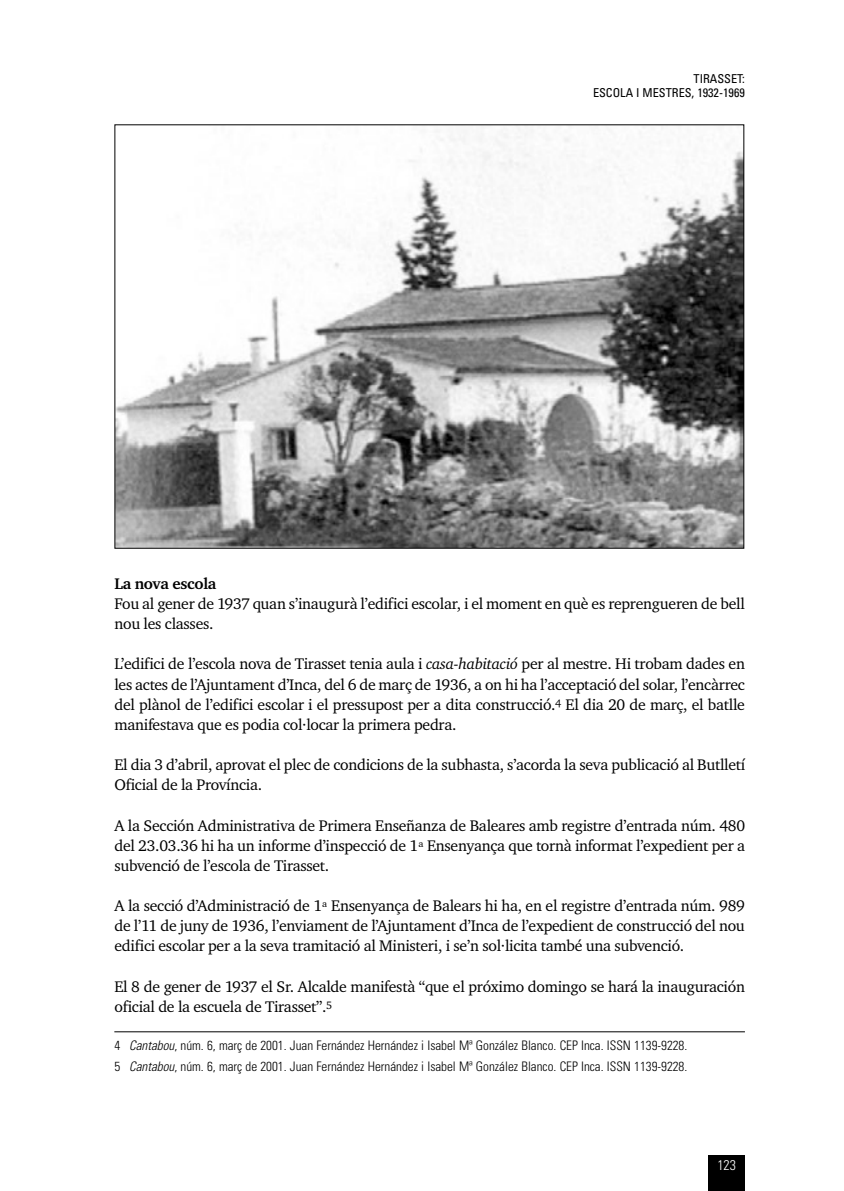
<style>
.page{position:relative;width:844px;height:1191px;background:#fff}
.page>*{position:absolute;margin:0;border:0;box-sizing:border-box;transform-origin:0 0}
.t1{font:15.75px/20.1px "Charter ITC";letter-spacing:-.015em;color:#000}
.t2{font:700 15.75px "Charter ITC";letter-spacing:-.015em;color:#000}
.t3{font:300 condensed 14px "Univers";color:#fff}
.t4{font:300 condensed 13.12px/20.7px "Univers";color:#000}
.t5{font:condensed 12.25px/14.7px "Univers";color:#000;text-align:right}
.s1{font-style:italic}
</style>
<div class="page">
<div style="left:708px;top:1155px;width:36px;height:36px;background:#000"></div>
<hr style="left:114px;top:1031px;width:630px;height:1px;background:#000">
<img style="left:116px;top:126px;width:626px;height:421px">
<p class="t5" style="left:593px;top:72px;width:153px">TIRASSET:<br>ESCOLA I MESTRES, 1932-1969</p>
<p class="t2" style="left:114px;top:577px;width:103px">La nova escola</p>
<p class="t1" style="left:114px;top:595px;width:631px">Fou al gener de 1937 quan s’inaugurà l’edifici escolar, i el moment en què es reprengueren de bell nou les classes.</p>
<p class="t1" style="left:114px;top:655px;width:632px;text-align:justify">L’edifici de l’escola nova de Tirasset tenia aula i <span class="s1">casa-habitació</span> per al mestre. Hi trobam dades en les actes de l’Ajuntament d’Inca, del 6 de març de 1936, a on hi ha l’acceptació del solar, l’encàrrec del plànol de l’edifici escolar i el pressupost per a dita construcció.<sup>4</sup> El dia 20 de març, el batlle manifestava que es podia col·locar la primera pedra.</p>
<p class="t1" style="left:114px;top:756px;width:632px">El dia 3 d’abril, aprovat el plec de condicions de la subhasta, s’acorda la seva publicació al Butlletí<br>Oficial de la Província.</p>
<p class="t1" style="left:114px;top:816px;width:632px;text-align:justify">A la Sección Administrativa de Primera Enseñanza de Baleares amb registre d’entrada núm. 480 del 23.03.36 hi ha un informe d’inspecció de 1ª Ensenyança que tornà informat l’expedient per a subvenció de l’escola de Tirasset.</p>
<p class="t1" style="left:114px;top:897px;width:631px;text-align:justify">A la secció d’Administració de 1ª Ensenyança de Balears hi ha, en el registre d’entrada núm. 989 de l’11 de juny de 1936, l’enviament de l’Ajuntament d’Inca de l’expedient de construcció del nou edifici escolar per a la seva tramitació al Ministeri, i se’n sol·licita també una subvenció.</p>
<p class="t1" style="left:114px;top:977px;width:632px">El 8 de gener de 1937 el Sr. Alcalde manifestà “que el próximo domingo se hará la inauguración oficial de la escuela de Tirasset”.<sup>5</sup></p>
<p class="t4" style="left:114px;top:1036px;width:574px">4 <span class="s1">Cantabou</span>, núm. 6, març de 2001. Juan Fernández Hernández i Isabel Mª González Blanco. CEP Inca. ISSN 1139-9228.<br>5 <span class="s1">Cantabou</span>, núm. 6, març de 2001. Juan Fernández Hernández i Isabel Mª González Blanco. CEP Inca. ISSN 1139-9228.</p>
<p class="t3" style="left:717px;top:1160px;width:20px">123</p>
</div>
